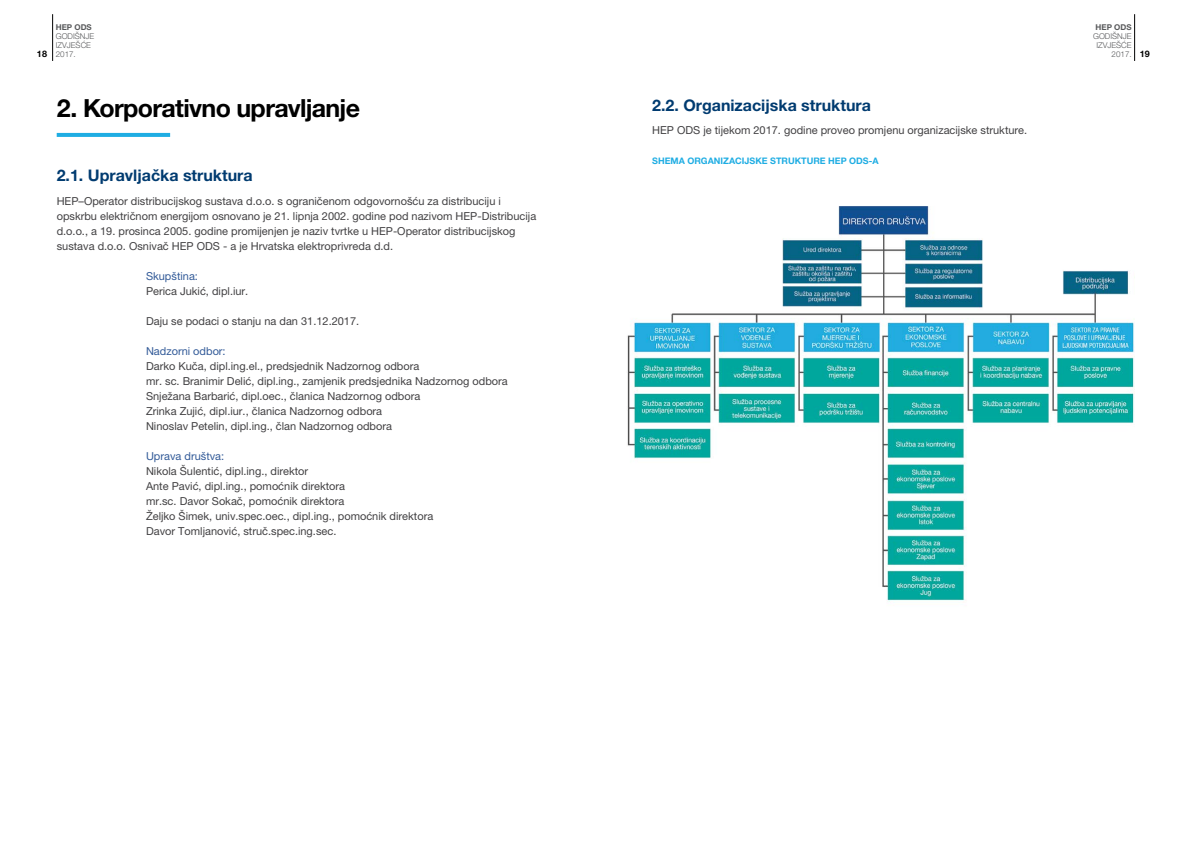
<style>
.page{position:relative;width:1191px;height:842px;background:#fff}
.page>*{position:absolute;margin:0;border:0;box-sizing:border-box;transform-origin:0 0}
.t1{font:700 25px "Helvetica Neue LT Pro";letter-spacing:-.03em;color:#000}
.t2{font:700 16px "Helvetica Neue LT Pro";color:#003b70}
.t3{font:11px/15px "Helvetica Neue LT Pro";color:#414042}
.t4{font:11px "Helvetica Neue LT Pro";color:#325a98}
.t5{font:700 9px "Helvetica Neue LT Pro";color:#1fade3}
.t6{font:300 8px "Helvetica Neue LT Pro";color:#58595b}
.t7{font:700 8px "Helvetica Neue LT Pro";color:#58595b}
.s1{font-weight:700;font-size:9px;color:#000}
</style>
<div class="page">
<hr style="left:52px;top:14px;width:1px;height:47px;background:#000">
<hr style="left:1134px;top:14px;width:1px;height:47px;background:#000">
<svg style="left:57px;top:133px;width:113px;height:4px"></svg>
<img style="left:627px;top:206px;width:507px;height:396px">
<p class="t7" style="left:56px;top:23px;width:38px">HEP ODS</p>
<p class="t6" style="left:56px;top:32px;width:40px">GODIŠNJE</p>
<p class="t6" style="left:56px;top:41px;width:37px">IZVJEŠĆE</p>
<p class="t6" style="left:37px;top:50px;width:40px"><span class="s1">18</span> 2017.</p>
<h1 class="t1" style="left:57px;top:93px;width:305px">2. Korporativno upravljanje</h1>
<h2 class="t2" style="left:57px;top:166px;width:197px">2.1. Upravljačka struktura</h2>
<p class="t3" style="left:57px;top:193px;width:481px">HEP–Operator distribucijskog sustava d.o.o. s ograničenom odgovornošću za distribuciju i opskrbu električnom energijom osnovano je 21. lipnja 2002. godine pod nazivom HEP-Distribucija d.o.o., a 19. prosinca 2005. godine promijenjen je naziv tvrtke u HEP-Operator distribucijskog sustava d.o.o. Osnivač HEP ODS - a je Hrvatska elektroprivreda d.d.</p>
<p class="t4" style="left:146px;top:270px;width:53px">Skupština:</p>
<p class="t3" style="left:146px;top:283px;width:104px">Perica Jukić, dipl.iur.</p>
<p class="t3" style="left:146px;top:313px;width:215px">Daju se podaci o stanju na dan 31.12.2017.</p>
<p class="t4" style="left:146px;top:345px;width:81px">Nadzorni odbor:</p>
<p class="t3" style="left:146px;top:358px;width:363px">Darko Kuča, dipl.ing.el., predsjednik Nadzornog odbora<br>mr. sc. Branimir Delić, dipl.ing., zamjenik predsjednika Nadzornog odbora Snježana Barbarić, dipl.oec., članica Nadzornog odbora<br>Zrinka Zujić, dipl.iur., članica Nadzornog odbora<br>Ninoslav Petelin, dipl.ing., član Nadzornog odbora</p>
<p class="t4" style="left:146px;top:450px;width:80px">Uprava društva:</p>
<p class="t3" style="left:146px;top:463px;width:289px">Nikola Šulentić, dipl.ing., direktor<br>Ante Pavić, dipl.ing., pomoćnik direktora<br>mr.sc. Davor Sokač, pomoćnik direktora<br>Željko Šimek, univ.spec.oec., dipl.ing., pomoćnik direktora Davor Tomljanović, struč.spec.ing.sec.</p>
<h2 class="t2" style="left:652px;top:95px;width:220px">2.2. Organizacijska struktura</h2>
<p class="t3" style="left:652px;top:123px;width:376px">HEP ODS je tijekom 2017. godine proveo promjenu organizacijske strukture.</p>
<p class="t5" style="left:652px;top:155px;width:228px">SHEMA ORGANIZACIJSKE STRUKTURE HEP ODS-A</p>
<p class="t7" style="left:1095px;top:22px;width:38px">HEP ODS</p>
<p class="t6" style="left:1093px;top:31px;width:40px">GODIŠNJE</p>
<p class="t6" style="left:1096px;top:40px;width:37px">IZVJEŠĆE</p>
<p class="t6" style="left:1111px;top:49px;width:40px">2017. <span class="s1">19</span></p>
</div>
